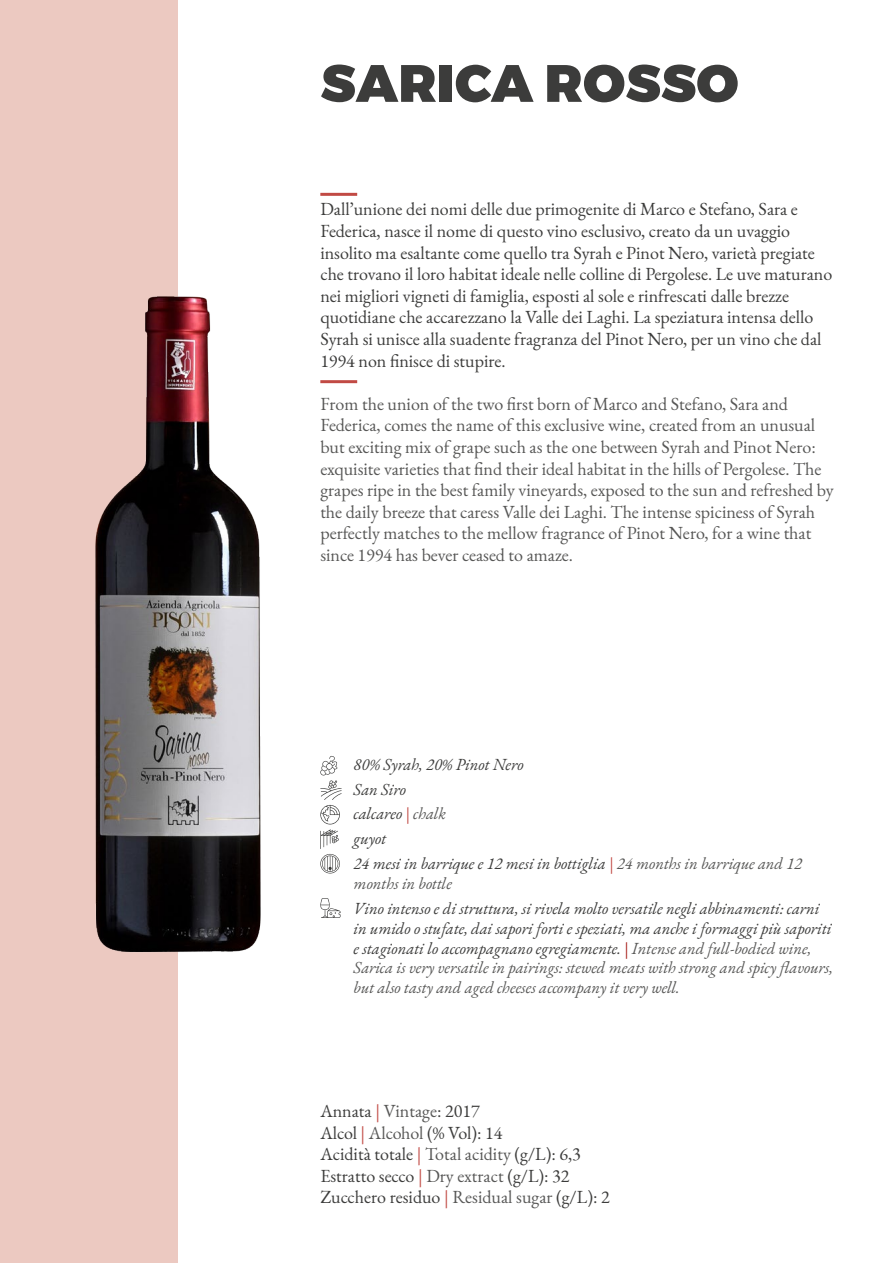
<style>
.page{position:relative;width:893px;height:1263px;background:#fff}
.page>*{position:absolute;margin:0;border:0;box-sizing:border-box;transform-origin:0 0}
.t1{font:900 52.5px "Montserrat";letter-spacing:.01em;color:#3c3c3b}
.t2{font:18px/21.6px "EB Garamond";color:#3c3c3b}
.t3{font:18px/21.6px "EB Garamond";color:#575756}
.t4{font:italic 16.5px/24.9px "EB Garamond";color:#3c3c3b}
.t5{font:italic 16.5px "EB Garamond";color:#575756}
.s1{color:#c14a44}
.s2{color:#575756}
.s3{color:#a9231e}
</style>
<div class="page">
<div style="left:0;top:0;width:177px;height:1263px;background:#ecc9c1"></div>
<img style="left:95px;top:272px;width:166px;height:703px">
<hr style="left:320px;top:380px;width:37px;height:3px;background:#c14a44">
<hr style="left:320px;top:193px;width:37px;height:3px;background:#c14a44">
<svg style="left:320px;top:898px;width:21px;height:20px"></svg>
<svg style="left:320px;top:756px;width:22px;height:117px"></svg>
<h1 class="t1" style="left:321px;top:50px;width:419px">SARICA ROSSO</h1>
<p class="t2" style="left:320px;top:199px;width:514px">Dall’unione dei nomi delle due primogenite di Marco e Stefano, Sara e Federica, nasce il nome di questo vino esclusivo, creato da un uvaggio insolito ma esaltante come quello tra Syrah e Pinot Nero, varietà pregiate che trovano il loro habitat ideale nelle colline di Pergolese. Le uve maturano nei migliori vigneti di famiglia, esposti al sole e rinfrescati dalle brezze quotidiane che accarezzano la Valle dei Laghi. La speziatura intensa dello Syrah si unisce alla suadente fragranza del Pinot Nero, per un vino che dal 1994 non finisce di stupire.</p>
<p class="t3" style="left:320px;top:393px;width:515px">From the union of the two first born of Marco and Stefano, Sara and Federica, comes the name of this exclusive wine, created from an unusual but exciting mix of grape such as the one between Syrah and Pinot Nero: exquisite varieties that find their ideal habitat in the hills of Pergolese. The grapes ripe in the best family vineyards, exposed to the sun and refreshed by the daily breeze that caress Valle dei Laghi. The intense spiciness of Syrah perfectly matches to the mellow fragrance of Pinot Nero, for a wine that since 1994 has bever ceased to amaze.</p>
<p class="t4" style="left:354px;top:752px;width:450px">80% Syrah, 20% Pinot Nero<br>San Siro<br>calcareo <span class="s1">|</span> <span class="s2">chalk<br></span>guyot<br>24 mesi in barrique e 12 mesi in bottiglia <span class="s1">|</span> <span class="s2">24 months in barrique and 12</span></p>
<p class="t5" style="left:354px;top:873px;width:100px">months in bottle</p>
<p class="t4" style="left:354px;top:899px;width:481px;line-height:19.8px">Vino intenso e di struttura, si rivela molto versatile negli abbinamenti: carni in umido o stufate, dai sapori forti e speziati, ma anche i formaggi più saporiti e stagionati lo accompagnano egregiamente. <span class="s3">|</span> <span class="s2">Intense and full-bodied wine, Sarica is very versatile in pairings: stewed meats with strong and spicy flavours, but also tasty and aged cheeses accompany it very well.</span></p>
<p class="t2" style="left:320px;top:1100px;width:291px">Annata <span class="s1">|</span> <span class="s2">Vintage</span>: 2017<br>Alcol <span class="s1">|</span> <span class="s2">Alcohol</span> (% Vol): 14<br>Acidità totale <span class="s1">|</span> <span class="s2">Total acidity</span> (g/L): 6,3<br>Estratto secco <span class="s1">|</span> <span class="s2">Dry extract</span> (g/L): 32<br>Zucchero residuo <span class="s1">|</span> <span class="s2">Residual sugar</span> (g/L): 2</p>
</div>
